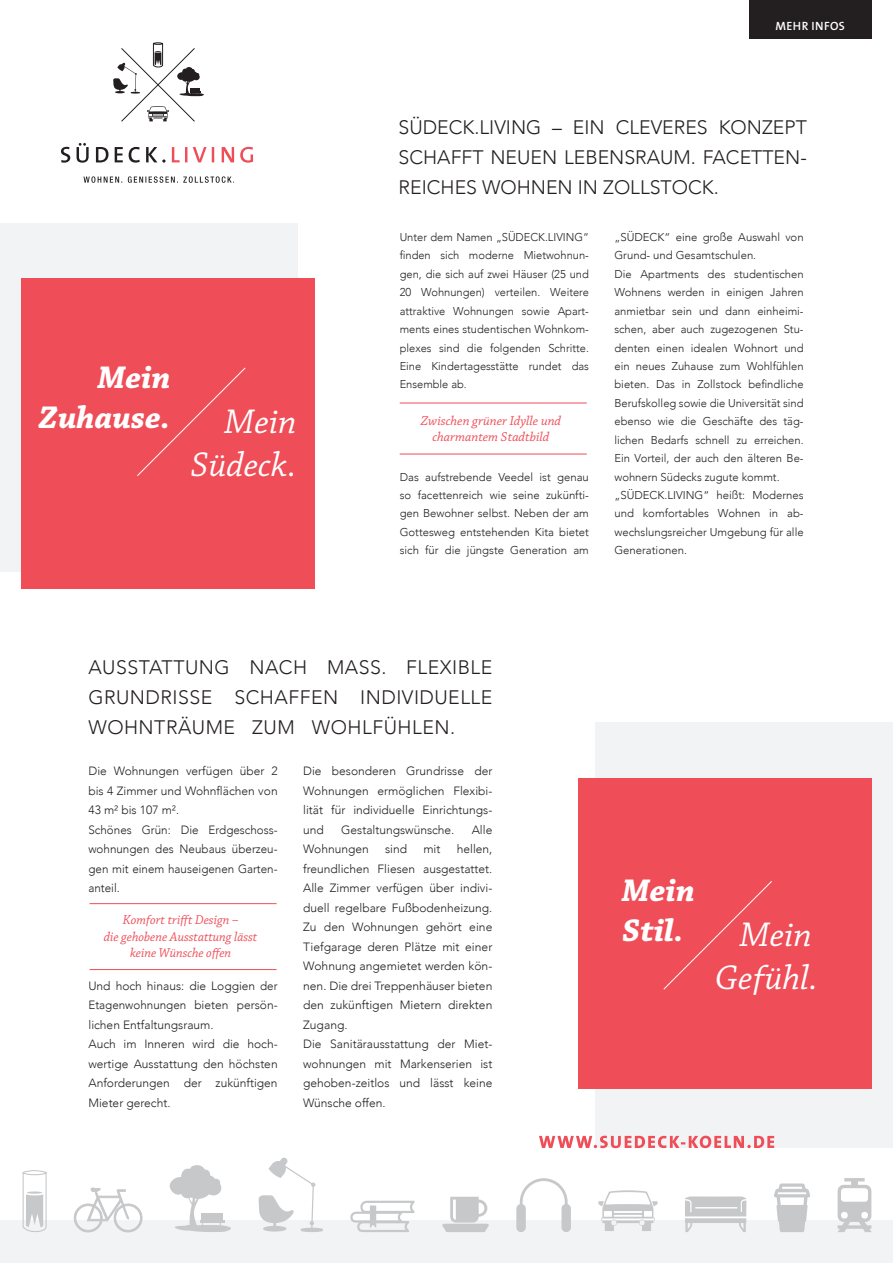
<style>
.page{position:relative;width:893px;height:1263px;background:#fff}
.page>*{position:absolute;margin:0;border:0;box-sizing:border-box;transform-origin:0 0}
.t1{font:italic 36px/43.2px "Chaparral Pro";color:#fff;text-align:center}
.t2{font:italic 700 33px/39.6px "Chaparral Pro";letter-spacing:.005em;color:#fff}
.t3{font:300 19.5px/30px "Avenir";letter-spacing:.015em;color:#231f20;text-align:justify}
.t4{font:italic 13.5px/16.2px "Chaparral Pro";color:#ef4d58;text-align:center;scale:.96 1}
.t5{font:italic 13.5px/16.2px "Chaparral Pro";color:#ef4d58;text-align:center}
.t6{font:300 12px/19.5px "Avenir";color:#231f20}
.t7{font:600 12px "The Sans";letter-spacing:.025em;color:#fff}
.t8{font:300 11.4px/18.5px "Avenir";color:#231f20;text-align:justify}
</style>
<div class="page">
<div style="left:595px;top:723px;width:298px;height:425px;background:#f2f3f4"></div>
<div style="left:0;top:223px;width:298px;height:349px;background:#f2f3f4"></div>
<div style="left:0;top:1220px;width:893px;height:43px;background:#f2f3f4"></div>
<svg style="left:685px;top:1196px;width:61px;height:36px"></svg>
<svg style="left:170px;top:1165px;width:61px;height:67px"></svg>
<svg style="left:74px;top:1187px;width:68px;height:45px"></svg>
<svg style="left:598px;top:1190px;width:59px;height:41px"></svg>
<svg style="left:258px;top:1157px;width:65px;height:75px"></svg>
<svg style="left:350px;top:1200px;width:65px;height:32px"></svg>
<svg style="left:22px;top:1170px;width:25px;height:62px"></svg>
<svg style="left:774px;top:1183px;width:36px;height:49px"></svg>
<svg style="left:516px;top:1178px;width:55px;height:54px"></svg>
<svg style="left:442px;top:1197px;width:47px;height:35px"></svg>
<svg style="left:838px;top:1178px;width:34px;height:54px"></svg>
<div style="left:578px;top:778px;width:294px;height:310px;background:#ef4d58"></div>
<div style="left:21px;top:279px;width:294px;height:310px;background:#ef4d58"></div>
<div style="left:749px;top:0;width:123px;height:38px;background:#231f20"></div>
<svg style="left:539px;top:1136px;width:235px;height:12px"></svg>
<svg style="left:172px;top:147px;width:81px;height:16px"></svg>
<svg style="left:61px;top:143px;width:105px;height:20px"></svg>
<svg style="left:83px;top:176px;width:151px;height:7px"></svg>
<svg style="left:113px;top:42px;width:91px;height:80px"></svg>
<svg style="left:663px;top:881px;width:109px;height:109px"></svg>
<hr style="left:89px;top:903px;width:188px;height:1px;background:#ef4d58">
<hr style="left:89px;top:969px;width:188px;height:1px;background:#ef4d58">
<svg style="left:137px;top:367px;width:109px;height:109px"></svg>
<hr style="left:400px;top:403px;width:187px;height:1px;background:#ef4d58">
<hr style="left:400px;top:454px;width:187px;height:1px;background:#ef4d58">
<p class="t7" style="left:776px;top:16px;width:71px">MEHR INFOS</p>
<h2 class="t2" style="left:39px;top:359px;width:133px;text-align:right">Mein<br>Zuhause.</h2>
<h1 class="t1" style="left:191px;top:401px;width:107px;text-align:right">Mein<br>Südeck.</h1>
<h3 class="t3" style="left:399px;top:113px;width:410px">SÜDECK.LIVING – EIN CLEVERES KONZEPT SCHAFFT NEUEN LEBENSRAUM. FACETTEN-REICHES WOHNEN IN ZOLLSTOCK.</h3>
<p class="t8" style="left:400px;top:228px;width:191px">Unter dem Namen „SÜDECK.LIVING“ finden sich moderne Mietwohnun&shy;gen, die sich auf zwei Häuser (25 und 20 Wohnungen) verteilen. Weitere attraktive Wohnungen sowie Apart&shy;ments eines studentischen Wohnkom&shy;plexes sind die folgenden Schritte.<br>Eine Kindertagesstätte rundet das Ensemble ab.</p>
<p class="t5" style="left:421px;top:413px;width:142px">Zwischen grüner Idylle und charmantem Stadtbild</p>
<p class="t8" style="left:400px;top:467px;width:191px">Das aufstrebende Veedel ist genau so facettenreich wie seine zukünfti&shy;gen Bewohner selbst. Neben der am Gottesweg entstehenden Kita bietet sich für die jüngste Generation am</p>
<p class="t8" style="left:614px;top:228px;width:191px;text-align:left">„SÜDECK“ eine große Auswahl von Grund- und Gesamtschulen.<br>Die Apartments des studentischen Wohnens werden in einigen Jahren anmietbar sein und dann einheimi&shy;schen, aber auch zugezogenen Stu&shy;denten einen idealen Wohnort und ein neues Zuhause zum Wohlfühlen bieten. Das in Zollstock befindliche Berufskolleg sowie die Universität sind ebenso wie die Geschäfte des täg&shy;lichen Bedarfs schnell zu erreichen.<br>Ein Vorteil, der auch den älteren Be&shy;wohnern Südecks zugute kommt. „SÜDECK.LIVING“ heißt: Modernes und komfortables Wohnen in ab&shy;wechslungsreicher Umgebung für alle Generationen.</p>
<h3 class="t3" style="left:88px;top:653px;width:405px">AUSSTATTUNG NACH MASS. FLEXIBLE GRUNDRISSE SCHAFFEN INDIVIDUELLE WOHNTRÄUME ZUM WOHLFÜHLEN.</h3>
<p class="t6" style="left:88px;top:761px;width:191px">Die Wohnungen verfügen über 2 bis 4 Zimmer und Wohnflächen von<br>43 m² bis 107 m².<br>Schönes Grün: Die Erdgeschoss&shy;wohnungen des Neubaus überzeu&shy;gen mit einem hauseigenen Garten&shy;anteil.</p>
<p class="t4" style="left:104px;top:912px;width:161px">Komfort trifft Design –<br>die gehobene Ausstattung lässt keine Wünsche offen</p>
<p class="t6" style="left:88px;top:976px;width:191px">Und hoch hinaus: die Loggien der<br>Etagenwohnungen bieten persön&shy;lichen Entfaltungsraum.<br>Auch im Inneren wird die hoch&shy;wertige Ausstattung den höchsten<br>Anforderungen der zukünftigen<br>Mieter gerecht.</p>
<p class="t6" style="left:303px;top:761px;width:191px;text-align:justify">Die besonderen Grundrisse der Wohnungen ermöglichen Flexibi&shy;lität für individuelle Einrichtungs&shy;und</p>
<p class="t6" style="left:341px;top:820px;width:115px">Gestaltungswünsche.</p>
<p class="t6" style="left:472px;top:820px;width:22px">Alle</p>
<p class="t6" style="left:303px;top:839px;width:67px">Wohnungen</p>
<p class="t6" style="left:385px;top:839px;width:23px">sind</p>
<p class="t6" style="left:423px;top:839px;width:19px">mit</p>
<p class="t6" style="left:303px;top:839px;width:191px;text-indent:154px">hellen, freundlichen Fliesen ausgestattet.<br>Alle Zimmer verfügen über indivi&shy;duell regelbare Fußbodenheizung.<br>Zu den Wohnungen gehört eine<br>Tiefgarage deren Plätze mit einer<br>Wohnung angemietet werden kön&shy;nen. Die drei Treppenhäuser bieten den zukünftigen Mietern direkten<br>Zugang.<br>Die Sanitärausstattung der Miet&shy;wohnungen mit Markenserien ist gehoben-zeitlos und lässt keine<br>Wünsche offen.</p>
<h2 class="t2" style="left:622px;top:873px;width:74px">Mein<br>Stil.</h2>
<h1 class="t1" style="left:715px;top:915px;width:105px">Mein<br>Gefühl.</h1>
</div>
